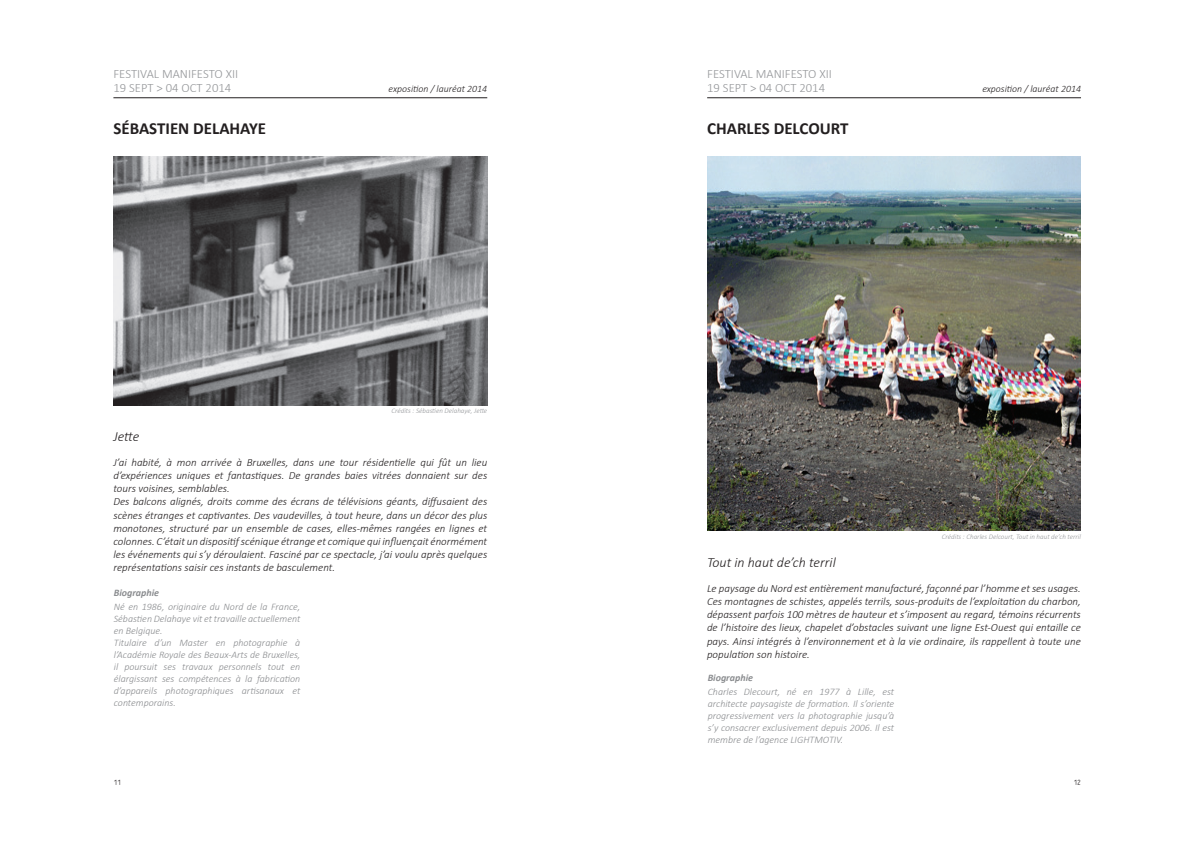
<style>
.page{position:relative;width:1191px;height:842px;background:#fff}
.page>*{position:absolute;margin:0;border:0;box-sizing:border-box;transform-origin:0 0}
.t1{font:700 16.9px "Calibri";color:#231f20}
.t2{font:italic 300 14px "Calibri";color:#231f20}
.t3{font:300 12.7px/14.1px "Calibri";color:#939598}
.t4{font:italic 300 11px/13.2px "Calibri";color:#231f20}
.t5{font:italic 300 10px/12px "Calibri";color:#8a8c8f}
.t6{font:italic 700 10px "Calibri";color:#8a8c8f}
.t7{font:italic 300 9.9px "Calibri";color:#231f20}
.t8{font:8.5px "Typewriter Condensed";color:#231f20}
.t9{font:italic 300 7.1px "Calibri";color:#939598}
</style>
<div class="page">
<hr style="left:113px;top:97px;width:374px;height:1px;background:#231f20">
<img style="left:113px;top:157px;width:374px;height:248px">
<hr style="left:707px;top:97px;width:374px;height:1px;background:#231f20">
<img style="left:707px;top:157px;width:373px;height:373px">
<p class="t3" style="left:113px;top:67px;width:126px">FESTIVAL MANIFESTO XII<br>19 SEPT &gt; 04 OCT 2014</p>
<h1 class="t1" style="left:113px;top:118px;width:154px">SÉBASTIEN DELAHAYE</h1>
<p class="t7" style="left:389px;top:82px;width:100px">exposition / lauréat 2014</p>
<p class="t9" style="left:391px;top:406px;width:97px">Crédits : Sébastien Delahaye, Jette</p>
<p class="t2" style="left:113px;top:427px;width:27px">Jette</p>
<p class="t4" style="left:113px;top:455px;width:375px">J’ai habité, à mon arrivée à Bruxelles, dans une tour résidentielle qui fût un lieu d’expériences uniques et fantastiques. De grandes baies vitrées donnaient sur des tours voisines, semblables.<br>Des balcons alignés, droits comme des écrans de télévisions géants, dif-fusaient des scènes étranges et captivantes. Des vaudevilles, à tout heure, dans un décor des plus monotones, structuré par un ensemble de cases, elles-mêmes rangées en lignes et colonnes. C’était un dispositif scénique étrange et comique qui influençait énormément les événements qui s’y déroulaient. Fasciné par ce spectacle, j’ai voulu après quelques représentations saisir ces instants de basculement.</p>
<p class="t6" style="left:114px;top:586px;width:47px">Biographie</p>
<p class="t5" style="left:114px;top:600px;width:188px">Né en 1986, originaire du Nord de la France, Sébastien Delahaye vit et travaille actuellement en Belgique.<br>Titulaire d’un Master en photographie à l’Académie Royale des Beaux-Arts de Bruxelles, il poursuit ses travaux personnels tout en élargissant ses compétences à la fabrication d’appareils photographiques artisanaux et contemporains.</p>
<p class="t8" style="left:113px;top:776px;width:9px">11</p>
<p class="t3" style="left:707px;top:67px;width:126px">FESTIVAL MANIFESTO XII<br>19 SEPT &gt; 04 OCT 2014</p>
<h1 class="t1" style="left:707px;top:118px;width:143px">CHARLES DELCOURT</h1>
<p class="t7" style="left:982px;top:82px;width:100px">exposition / lauréat 2014</p>
<p class="t9" style="left:941px;top:532px;width:141px">Crédits : Charles Delcourt, Tout in haut de’ch terril</p>
<p class="t2" style="left:707px;top:553px;width:130px">Tout in haut de’ch terril</p>
<p class="t4" style="left:707px;top:581px;width:375px;text-align:justify">Le paysage du Nord est entièrement manufacturé, façonné par l’homme et ses usages.<br>Ces montagnes de schistes, appelés terrils, sous-produits de l’exploitation du charbon, dépassent parfois 100 mètres de hauteur et s’imposent au regard, témoins récurrents de l’histoire des lieux, chapelet d’obstacles suivant une ligne Est-Ouest qui entaille ce pays. Ainsi intégrés à l’environnement et à la vie ordinaire, ils rappellent à toute une population son histoire.</p>
<p class="t6" style="left:707px;top:671px;width:47px">Biographie</p>
<p class="t5" style="left:707px;top:686px;width:188px;text-align:justify">Charles Dlecourt, né en 1977 à Lille, est architecte paysagiste de formation. Il s’oriente progressivement vers la photographie jusqu’à s’y consacrer exclusivement depuis 2006. Il est membre de l’agence LIGHTMOTIV.</p>
<p class="t8" style="left:1073px;top:776px;width:9px">12</p>
</div>
